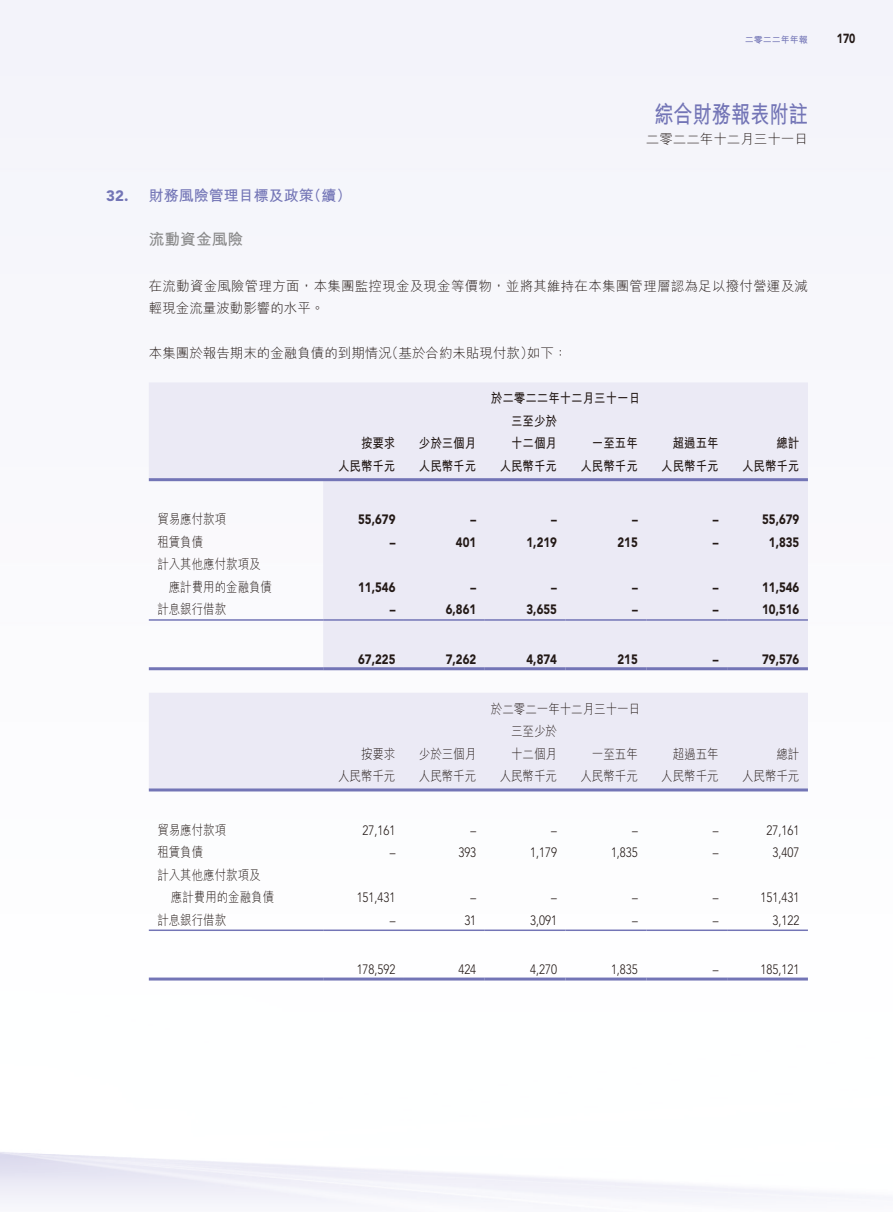
<style>
.page{position:relative;width:893px;height:1212px;background:#fff}
.page>*{position:absolute;margin:0;border:0;box-sizing:border-box;transform-origin:0 0}
.t1{font:24px "M Hei HK Bold E Ten B5 H";color:#7375b6;scale:.8 1}
.t2{font:15.75px "M Hei HK Bold E Ten B5 H";color:#898989}
.t3{font:15px "M Hei HK Bold E Ten B5 H";color:#7375b6}
.t4{font:13.5px/22.5px "M Hei HK Light E Ten B5 H";color:#231916;scale:.85 1}
.t5{font:13.5px/22.5px "M Hei HK Light E Ten B5 H";color:#231916}
.t6{font:300 13.5px "Avenir LT Std";color:#231916;scale:.85 1}
.t7{font:900 13.5px "Avenir LT Std";color:#231916;scale:.85 1}
.t8{font:13.5px/22.5px "M Hei HK Bold E Ten B5 H";color:#231916;scale:.85 1}
.t9{font:900 13.2px "Avenir LT Std";color:#231916;scale:.8 1}
.t10{font:9px "M Hei HK Bold E Ten B5 H";color:#7375b6}
.s1{font-family:"Avenir LT Std";font-weight:900}
</style>
<div class="page">
<div style="left:149px;top:382px;width:659px;height:96px;background:#ebeaf5"></div>
<div style="left:323px;top:481px;width:485px;height:186px;background:#ebeaf5"></div>
<hr style="left:149px;top:478px;width:659px;height:3px;background:#7375b6">
<hr style="left:149px;top:619px;width:174px;height:2px;background:#7375b6">
<hr style="left:323px;top:619px;width:81px;height:2px;background:#7375b6">
<hr style="left:404px;top:619px;width:81px;height:2px;background:#7375b6">
<hr style="left:485px;top:619px;width:81px;height:2px;background:#7375b6">
<hr style="left:566px;top:619px;width:80px;height:2px;background:#7375b6">
<hr style="left:646px;top:619px;width:81px;height:2px;background:#7375b6">
<hr style="left:727px;top:619px;width:81px;height:2px;background:#7375b6">
<hr style="left:149px;top:667px;width:174px;height:3px;background:#7375b6">
<hr style="left:323px;top:667px;width:81px;height:3px;background:#7375b6">
<hr style="left:404px;top:667px;width:81px;height:3px;background:#7375b6">
<hr style="left:485px;top:667px;width:81px;height:3px;background:#7375b6">
<hr style="left:566px;top:667px;width:80px;height:3px;background:#7375b6">
<hr style="left:646px;top:667px;width:81px;height:3px;background:#7375b6">
<hr style="left:727px;top:667px;width:81px;height:3px;background:#7375b6">
<div style="left:149px;top:693px;width:659px;height:95px;background:#ebeaf5"></div>
<hr style="left:149px;top:788px;width:659px;height:3px;background:#7375b6">
<hr style="left:149px;top:929px;width:174px;height:2px;background:#7375b6">
<hr style="left:323px;top:929px;width:81px;height:2px;background:#7375b6">
<hr style="left:404px;top:929px;width:81px;height:2px;background:#7375b6">
<hr style="left:485px;top:929px;width:81px;height:2px;background:#7375b6">
<hr style="left:566px;top:929px;width:80px;height:2px;background:#7375b6">
<hr style="left:646px;top:929px;width:81px;height:2px;background:#7375b6">
<hr style="left:727px;top:929px;width:81px;height:2px;background:#7375b6">
<hr style="left:149px;top:977px;width:174px;height:3px;background:#7375b6">
<hr style="left:323px;top:977px;width:81px;height:3px;background:#7375b6">
<hr style="left:404px;top:977px;width:81px;height:3px;background:#7375b6">
<hr style="left:485px;top:977px;width:81px;height:3px;background:#7375b6">
<hr style="left:566px;top:977px;width:80px;height:3px;background:#7375b6">
<hr style="left:646px;top:977px;width:81px;height:3px;background:#7375b6">
<hr style="left:727px;top:977px;width:81px;height:3px;background:#7375b6">
<p class="t10" style="left:745px;top:36px;width:65px">二零二二年年報</p>
<h1 class="t1" style="left:654px;top:105px;width:194px">綜合財務報表附註</h1>
<p class="t5" style="left:646px;top:130px;width:163px">二零二二年十二月三十一日</p>
<p class="t3" style="left:106px;top:189px;width:247px"><span class="s1">32.</span> 財務風險管理目標及政策（續）</p>
<p class="t2" style="left:149px;top:234px;width:96px">流動資金風險</p>
<p class="t5" style="left:149px;top:276px;width:661px">在流動資金風險管理方面，本集團監控現金及現金等價物，並將其維持在本集團管理層認為足以撥付營運及減輕現金流量波動影響的水平。</p>
<p class="t5" style="left:149px;top:344px;width:420px">本集團於報告期末的金融負債的到期情況（基於合約未貼現付款）如下：</p>
<p class="t8" style="left:491px;top:389px;width:177px">於二零二二年十二月三十一日</p>
<p class="t8" style="left:361px;top:434px;width:42px">按要求</p>
<p class="t8" style="left:419px;top:434px;width:69px">少於三個月</p>
<p class="t8" style="left:511px;top:411px;width:56px">三至少於十二個月</p>
<p class="t8" style="left:592px;top:434px;width:55px">一至五年</p>
<p class="t8" style="left:673px;top:434px;width:56px">超過五年</p>
<p class="t8" style="left:776px;top:434px;width:29px">總計</p>
<p class="t8" style="left:338px;top:456px;width:69px">人民幣千元</p>
<p class="t8" style="left:419px;top:456px;width:69px">人民幣千元</p>
<p class="t8" style="left:500px;top:456px;width:69px">人民幣千元</p>
<p class="t8" style="left:580px;top:456px;width:69px">人民幣千元</p>
<p class="t8" style="left:661px;top:456px;width:69px">人民幣千元</p>
<p class="t8" style="left:742px;top:456px;width:69px">人民幣千元</p>
<p class="t4" style="left:157px;top:510px;width:83px">貿易應付款項</p>
<p class="t7" style="left:358px;top:513px;width:45px">55,679</p>
<p class="t7" style="left:470px;top:513px;width:8px">–</p>
<p class="t7" style="left:551px;top:513px;width:8px">–</p>
<p class="t7" style="left:632px;top:513px;width:8px">–</p>
<p class="t7" style="left:713px;top:513px;width:8px">–</p>
<p class="t7" style="left:762px;top:513px;width:45px">55,679</p>
<p class="t4" style="left:157px;top:532px;width:56px">租賃負債</p>
<p class="t7" style="left:390px;top:536px;width:8px">–</p>
<p class="t7" style="left:456px;top:536px;width:25px">401</p>
<p class="t7" style="left:526px;top:536px;width:37px">1,219</p>
<p class="t7" style="left:617px;top:536px;width:25px">215</p>
<p class="t7" style="left:713px;top:536px;width:8px">–</p>
<p class="t7" style="left:769px;top:536px;width:37px">1,835</p>
<p class="t4" style="left:169px;top:555px;width:123px;text-indent:-11px">計入其他應付款項及應計費用的金融負債</p>
<p class="t7" style="left:358px;top:581px;width:45px">11,546</p>
<p class="t7" style="left:470px;top:581px;width:8px">–</p>
<p class="t7" style="left:551px;top:581px;width:8px">–</p>
<p class="t7" style="left:632px;top:581px;width:8px">–</p>
<p class="t7" style="left:713px;top:581px;width:8px">–</p>
<p class="t7" style="left:762px;top:581px;width:45px">11,546</p>
<p class="t4" style="left:157px;top:600px;width:83px">計息銀行借款</p>
<p class="t7" style="left:390px;top:603px;width:8px">–</p>
<p class="t7" style="left:446px;top:603px;width:37px">6,861</p>
<p class="t7" style="left:526px;top:603px;width:37px">3,655</p>
<p class="t7" style="left:632px;top:603px;width:8px">–</p>
<p class="t7" style="left:713px;top:603px;width:8px">–</p>
<p class="t7" style="left:762px;top:603px;width:45px">10,516</p>
<p class="t7" style="left:358px;top:653px;width:45px">67,225</p>
<p class="t7" style="left:446px;top:653px;width:37px">7,262</p>
<p class="t7" style="left:526px;top:653px;width:37px">4,874</p>
<p class="t7" style="left:617px;top:653px;width:25px">215</p>
<p class="t7" style="left:713px;top:653px;width:8px">–</p>
<p class="t7" style="left:762px;top:653px;width:45px">79,576</p>
<p class="t4" style="left:491px;top:699px;width:177px">於二零二一年十二月三十一日</p>
<p class="t4" style="left:361px;top:744px;width:42px">按要求</p>
<p class="t4" style="left:419px;top:744px;width:69px">少於三個月</p>
<p class="t4" style="left:511px;top:721px;width:56px">三至少於十二個月</p>
<p class="t4" style="left:592px;top:744px;width:55px">一至五年</p>
<p class="t4" style="left:673px;top:744px;width:56px">超過五年</p>
<p class="t4" style="left:776px;top:744px;width:29px">總計</p>
<p class="t4" style="left:338px;top:766px;width:69px">人民幣千元</p>
<p class="t4" style="left:419px;top:766px;width:69px">人民幣千元</p>
<p class="t4" style="left:500px;top:766px;width:69px">人民幣千元</p>
<p class="t4" style="left:580px;top:766px;width:69px">人民幣千元</p>
<p class="t4" style="left:661px;top:766px;width:69px">人民幣千元</p>
<p class="t4" style="left:742px;top:766px;width:69px">人民幣千元</p>
<p class="t4" style="left:157px;top:820px;width:83px">貿易應付款項</p>
<p class="t6" style="left:363px;top:823px;width:40px">27,161</p>
<p class="t6" style="left:470px;top:823px;width:8px">–</p>
<p class="t6" style="left:551px;top:823px;width:8px">–</p>
<p class="t6" style="left:632px;top:823px;width:8px">–</p>
<p class="t6" style="left:713px;top:823px;width:8px">–</p>
<p class="t6" style="left:767px;top:823px;width:40px">27,161</p>
<p class="t4" style="left:157px;top:843px;width:56px">租賃負債</p>
<p class="t6" style="left:390px;top:846px;width:8px">–</p>
<p class="t6" style="left:458px;top:846px;width:23px">393</p>
<p class="t6" style="left:530px;top:846px;width:33px">1,179</p>
<p class="t6" style="left:611px;top:846px;width:33px">1,835</p>
<p class="t6" style="left:713px;top:846px;width:8px">–</p>
<p class="t6" style="left:773px;top:846px;width:33px">3,407</p>
<p class="t4" style="left:171px;top:865px;width:123px;text-indent:-14px">計入其他應付款項及應計費用的金融負債</p>
<p class="t6" style="left:357px;top:891px;width:47px">151,431</p>
<p class="t6" style="left:470px;top:891px;width:8px">–</p>
<p class="t6" style="left:551px;top:891px;width:8px">–</p>
<p class="t6" style="left:632px;top:891px;width:8px">–</p>
<p class="t6" style="left:713px;top:891px;width:8px">–</p>
<p class="t6" style="left:761px;top:891px;width:47px">151,431</p>
<p class="t4" style="left:157px;top:910px;width:83px">計息銀行借款</p>
<p class="t6" style="left:390px;top:913px;width:8px">–</p>
<p class="t6" style="left:464px;top:913px;width:16px">31</p>
<p class="t6" style="left:530px;top:913px;width:33px">3,091</p>
<p class="t6" style="left:632px;top:913px;width:8px">–</p>
<p class="t6" style="left:713px;top:913px;width:8px">–</p>
<p class="t6" style="left:773px;top:913px;width:33px">3,122</p>
<p class="t6" style="left:357px;top:963px;width:47px">178,592</p>
<p class="t6" style="left:458px;top:963px;width:23px">424</p>
<p class="t6" style="left:530px;top:963px;width:33px">4,270</p>
<p class="t6" style="left:611px;top:963px;width:33px">1,835</p>
<p class="t6" style="left:713px;top:963px;width:8px">–</p>
<p class="t6" style="left:761px;top:963px;width:47px">185,121</p>
<p class="t9" style="left:837px;top:32px;width:25px">170</p>
</div>
